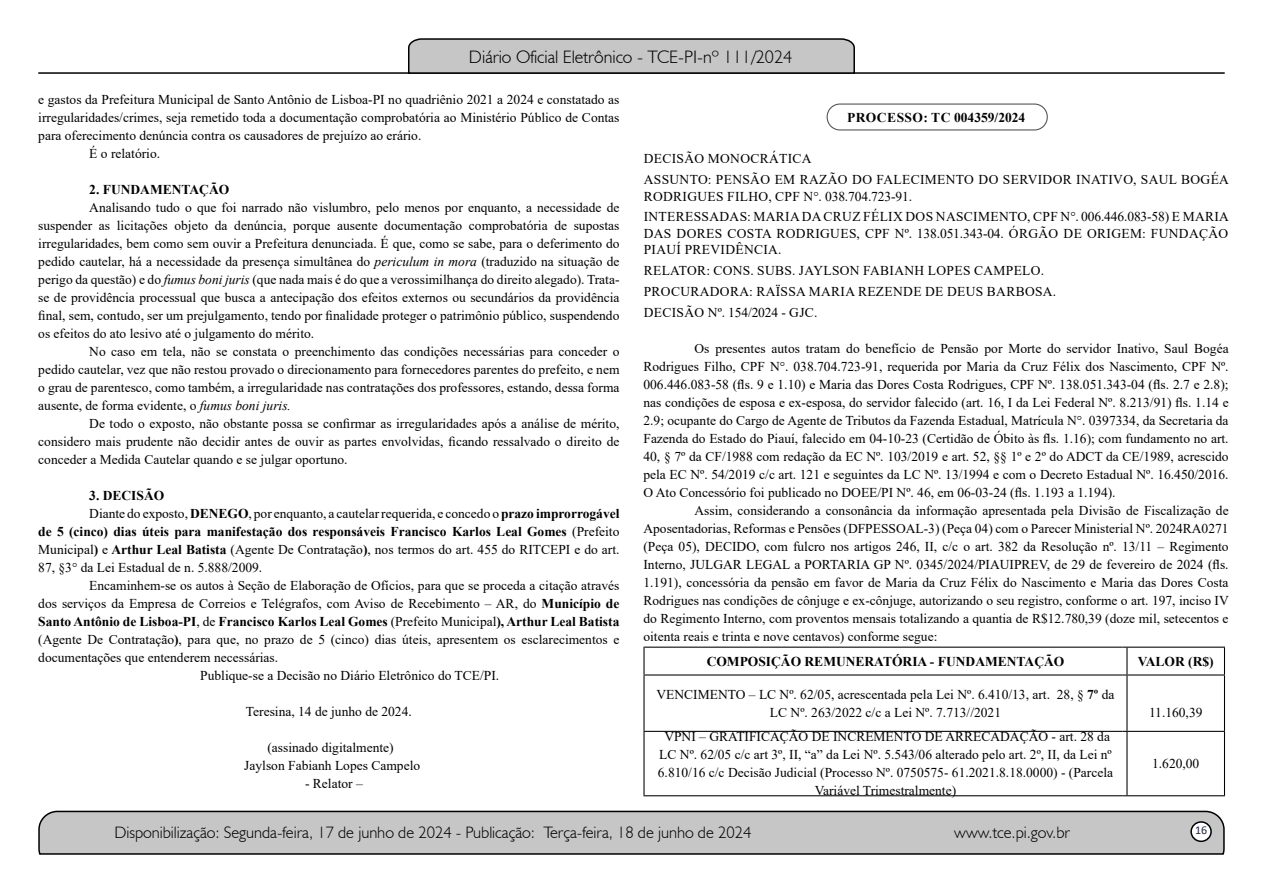
<style>
.page{position:relative;width:1263px;height:893px;background:#fff}
.page>*{position:absolute;margin:0;border:0;box-sizing:border-box;transform-origin:0 0}
.t1{font:300 18px "Humanist 521 BT";color:#000}
.t2{font:300 16.5px "Humanist 521 BT";color:#000}
.t3{font:13.5px/18px "Times New Roman";color:#000;text-align:justify}
.t4{font:13.5px/20.7px "Times New Roman";letter-spacing:.025em;color:#000}
.t5{font:700 13.5px "Times New Roman";color:#000}
.t6{font:700 13.5px "Times New Roman";letter-spacing:.02em;color:#000}
.t7{font:12px "Calibri";color:#212d4c}
.s1{font-style:italic}
.s2{font-weight:700}
.s3{font-weight:400}
</style>
<div class="page">
<svg style="left:38px;top:810px;width:1187px;height:45px;background:#b9b9b9"></svg>
<div style="left:1191px;top:822px;width:20px;height:19px;background:#fff;border-radius:50%"></div>
<div style="left:1190px;top:821px;width:22px;height:21px;border:2px solid #000;border-radius:50%"></div>
<hr style="left:38px;top:72px;width:1187px;height:2px;background:#000">
<svg style="left:407px;top:38px;width:449px;height:36px;background:#b4b4b4"></svg>
<hr style="left:643px;top:647px;width:479px;height:1px;background:#000">
<svg style="left:643px;top:648px;width:1px;height:26px"></svg>
<hr style="left:1127px;top:647px;width:98px;height:1px;background:#000">
<svg style="left:1224px;top:648px;width:1px;height:26px"></svg>
<hr style="left:643px;top:674px;width:479px;height:1px;background:#000">
<hr style="left:643px;top:675px;width:1px;height:56px;background:#000">
<svg style="left:1122px;top:647px;width:5px;height:28px"></svg>
<hr style="left:1127px;top:674px;width:98px;height:1px;background:#000">
<hr style="left:1126px;top:675px;width:1px;height:56px;background:#000">
<hr style="left:1224px;top:675px;width:1px;height:56px;background:#000">
<hr style="left:643px;top:731px;width:479px;height:1px;background:#000">
<hr style="left:643px;top:732px;width:1px;height:63px;background:#000">
<hr style="left:1127px;top:731px;width:98px;height:1px;background:#000">
<hr style="left:1126px;top:732px;width:1px;height:63px;background:#000">
<hr style="left:1224px;top:732px;width:1px;height:63px;background:#000">
<hr style="left:643px;top:795px;width:479px;height:1px;background:#000">
<hr style="left:1127px;top:795px;width:98px;height:1px;background:#000">
<div style="left:826px;top:104px;width:222px;height:27px;border:1px solid #575756;border-radius:13px"></div>
<h1 class="t1" style="left:469px;top:46px;width:325px">Diário Oficial Eletrônico - TCE-PI-nº 111/2024</h1>
<p class="t3" style="left:38px;top:90px;width:583px">e gastos da Prefeitura Municipal de Santo Antônio de Lisboa-PI no quadriênio 2021 a 2024 e constatado as</p>
<p class="t3" style="left:38px;top:108px;width:583px">irregularidades/crimes, seja remetido toda a documentação comprobatória ao Ministério Público de Contas</p>
<p class="t3" style="left:38px;top:126px;width:385px">para oferecimento denúncia contra os causadores de prejuízo ao erário.</p>
<p class="t3" style="left:89px;top:144px;width:72px">É o relatório.</p>
<p class="t5" style="left:89px;top:179px;width:141px">2. FUNDAMENTAÇÃO</p>
<p class="t3" style="left:38px;top:198px;width:583px;text-indent:51px">Analisando tudo o que foi narrado não vislumbro, pelo menos por enquanto, a necessidade de suspender as licitações objeto da denúncia, porque ausente documentação comprobatória de supostas irregularidades, bem como sem ouvir a Prefeitura denunciada. É que, como se sabe, para o deferimento do pedido cautelar, há a necessidade da presença simultânea do <span class="s1">periculum in mora</span> (traduzido na situação de perigo da questão) e do <span class="s1">fumus boni juris</span> (que nada mais é do que a verossimilhança do direito alegado). Trata&shy;se de providência processual que busca a antecipação dos efeitos externos ou secundários da providência final, sem, contudo, ser um prejulgamento, tendo por finalidade proteger o patrimônio público, suspendendo os efeitos do ato lesivo até o julgamento do mérito.</p>
<p class="t3" style="left:38px;top:342px;width:583px;text-indent:51px">No caso em tela, não se constata o preenchimento das condições necessárias para conceder o pedido cautelar, vez que não restou provado o direcionamento para fornecedores parentes do prefeito, e nem o grau de parentesco, como também, a irregularidade nas contratações dos professores, estando, dessa forma ausente, de forma evidente, o <span class="s1">fumus boni juris.</span></p>
<p class="t3" style="left:38px;top:414px;width:583px;text-indent:51px">De todo o exposto, não obstante possa se confirmar as irregularidades após a análise de mérito, considero mais prudente não decidir antes de ouvir as partes envolvidas, ficando ressalvado o direito de conceder a Medida Cautelar quando e se julgar oportuno.</p>
<p class="t5" style="left:89px;top:485px;width:77px">3. DECISÃO</p>
<p class="t3" style="left:89px;top:504px;width:532px">Diante do exposto, <span class="s2">DENEGO</span>, por enquanto, a cautelar requerida, e concedo o <span class="s2">prazo improrrogável</span></p>
<p class="t5" style="left:38px;top:521px;width:583px">de 5 (cinco) dias úteis para manifestação dos responsáveis Francisco Karlos Leal Gomes <span class="s3">(Prefeito</span></p>
<p class="t3" style="left:38px;top:540px;width:583px">Municipal<span class="s2">)</span> e <span class="s2">Arthur Leal Batista</span> (Agente De Contratação<span class="s2">)</span>, nos termos do art. 455 do RITCEPI e do art.</p>
<p class="t3" style="left:38px;top:558px;width:226px">87, §3° da Lei Estadual de n. 5.888/2009.</p>
<p class="t3" style="left:89px;top:576px;width:532px">Encaminhem-se os autos à Seção de Elaboração de Ofícios, para que se proceda a citação através</p>
<p class="t3" style="left:38px;top:594px;width:583px">dos serviços da Empresa de Correios e Telégrafos, com Aviso de Recebimento – AR, do <span class="s2">Município de</span></p>
<p class="t5" style="left:38px;top:611px;width:583px">Santo Antônio de Lisboa-PI<span class="s3">, de</span> Francisco Karlos Leal Gomes <span class="s3">(Prefeito Municipal</span>), Arthur Leal Batista</p>
<p class="t3" style="left:38px;top:630px;width:583px">(Agente De Contratação<span class="s2">)</span>, para que, no prazo de 5 (cinco) dias úteis, apresentem os esclarecimentos e</p>
<p class="t3" style="left:38px;top:648px;width:241px">documentações que entenderem necessárias.</p>
<p class="t3" style="left:200px;top:666px;width:300px">Publique-se a Decisão no Diário Eletrônico do TCE/PI.</p>
<p class="t3" style="left:246px;top:702px;width:167px">Teresina, 14 de junho de 2024.</p>
<p class="t3" style="left:244px;top:738px;width:177px;text-align:center">(assinado digitalmente)<br>Jaylson Fabianh Lopes Campelo</p>
<p class="t3" style="left:305px;top:774px;width:59px">- Relator –</p>
<p class="t6" style="left:847px;top:108px;width:180px">PROCESSO: TC 004359/2024</p>
<p class="t4" style="left:644px;top:148px;width:587px">DECISÃO MONOCRÁTICA<br>ASSUNTO: PENSÃO EM RAZÃO DO FALECIMENTO DO SERVIDOR INATIVO, SAUL BOGÉA</p>
<p class="t4" style="left:644px;top:185px;width:587px">RODRIGUES FILHO, CPF N°. 038.704.723-91.<br>INTERESSADAS: MARIA DA CRUZ FÉLIX DOS NASCIMENTO, CPF N°. 006.446.083-58) E MARIA</p>
<p class="t4" style="left:644px;top:225px;width:586px;line-height:16.5px">DAS DORES COSTA RODRIGUES, CPF Nº. 138.051.343-04. ÓRGÃO DE ORIGEM: FUNDAÇÃO<br>PIAUÍ PREVIDÊNCIA.</p>
<p class="t4" style="left:644px;top:260px;width:414px">RELATOR: CONS. SUBS. JAYLSON FABIANH LOPES CAMPELO.<br>PROCURADORA: RAÏSSA MARIA REZENDE DE DEUS BARBOSA.<br>DECISÃO Nº. 154/2024 - GJC.</p>
<p class="t3" style="left:643px;top:339px;width:587px;text-indent:51px">Os presentes autos tratam do benefício de Pensão por Morte do servidor Inativo, Saul Bogéa Rodrigues Filho, CPF N°. 038.704.723-91, requerida por Maria da Cruz Félix dos Nascimento, CPF Nº.<br>006.446.083-58 (fls. 9 e 1.10) e Maria das Dores Costa Rodrigues, CPF Nº. 138.051.343-04 (fls. 2.7 e 2.8); nas condições de esposa e ex-esposa, do servidor falecido (art. 16, I da Lei Federal Nº. 8.213/91) fls. 1.14 e 2.9; ocupante do Cargo de Agente de Tributos da Fazenda Estadual, Matrícula N°. 0397334, da Secretaria da Fazenda do Estado do Piauí, falecido em 04-10-23 (Certidão de Óbito às fls. 1.16); com fundamento no art.<br>40, § 7º da CF/1988 com redação da EC Nº. 103/2019 e art. 52, §§ 1º e 2º do ADCT da CE/1989, acrescido pela EC Nº. 54/2019 c/c art. 121 e seguintes da LC Nº. 13/1994 e com o Decreto Estadual Nº. 16.450/2016.<br>O Ato Concessório foi publicado no DOEE/PI Nº. 46, em 06-03-24 (fls. 1.193 a 1.194).</p>
<p class="t3" style="left:643px;top:501px;width:587px;text-indent:51px">Assim, considerando a consonância da informação apresentada pela Divisão de Fiscalização de Aposentadorias, Reformas e Pensões (DFPESSOAL-3) (Peça 04) com o Parecer Ministerial Nº. 2024RA0271 (Peça 05), DECIDO, com fulcro nos artigos 246, II, c/c o art. 382 da Resolução nº. 13/11 – Regimento Interno, JULGAR LEGAL a PORTARIA GP Nº. 0345/2024/PIAUIPREV, de 29 de fevereiro de 2024 (fls.<br>1.191), concessória da pensão em favor de Maria da Cruz Félix do Nascimento e Maria das Dores Costa Rodrigues nas condições de cônjuge e ex-cônjuge, autorizando o seu registro, conforme o art. 197, inciso IV do Regimento Interno, com proventos mensais totalizando a quantia de R$12.780,39 (doze mil, setecentos e oitenta reais e trinta e nove centavos) conforme segue:</p>
<p class="t5" style="left:707px;top:651px;width:359px">COMPOSIÇÃO REMUNERATÓRIA - FUNDAMENTAÇÃO</p>
<p class="t5" style="left:1138px;top:651px;width:77px">VALOR (R$)</p>
<p class="t3" style="left:656px;top:685px;width:459px;text-align:center">VENCIMENTO – LC Nº. 62/05, acrescentada pela Lei Nº. 6.410/13, art. 28, § <span class="s2">7º</span> da<br>LC Nº. 263/2022 c/c a Lei Nº. 7.713//2021</p>
<p class="t3" style="left:1149px;top:703px;width:55px">11.160,39</p>
<p class="t3" style="left:658px;top:727px;width:457px;text-align:center">VPNI – GRATIFICAÇÃO DE INCREMENTO DE ARRECADAÇÃO - art. 28 da LC Nº. 62/05 c/c art 3º, II, “a” da Lei Nº. 5.543/06 alterado pelo art. 2º, II, da Lei nº 6.810/16 c/c Decisão Judicial (Processo Nº. 0750575- 61.2021.8.18.0000) - (Parcela Variável Trimestralmente)</p>
<p class="t3" style="left:1152px;top:754px;width:49px">1.620,00</p>
<p class="t2" style="left:114px;top:822px;width:639px">Disponibilização: Segunda-feira, 17 de junho de 2024 - Publicação: Terça-feira, 18 de junho de 2024</p>
<p class="t2" style="left:954px;top:822px;width:117px">www.tce.pi.gov.br</p>
<p class="t7" style="left:1195px;top:821px;width:14px">16</p>
</div>
